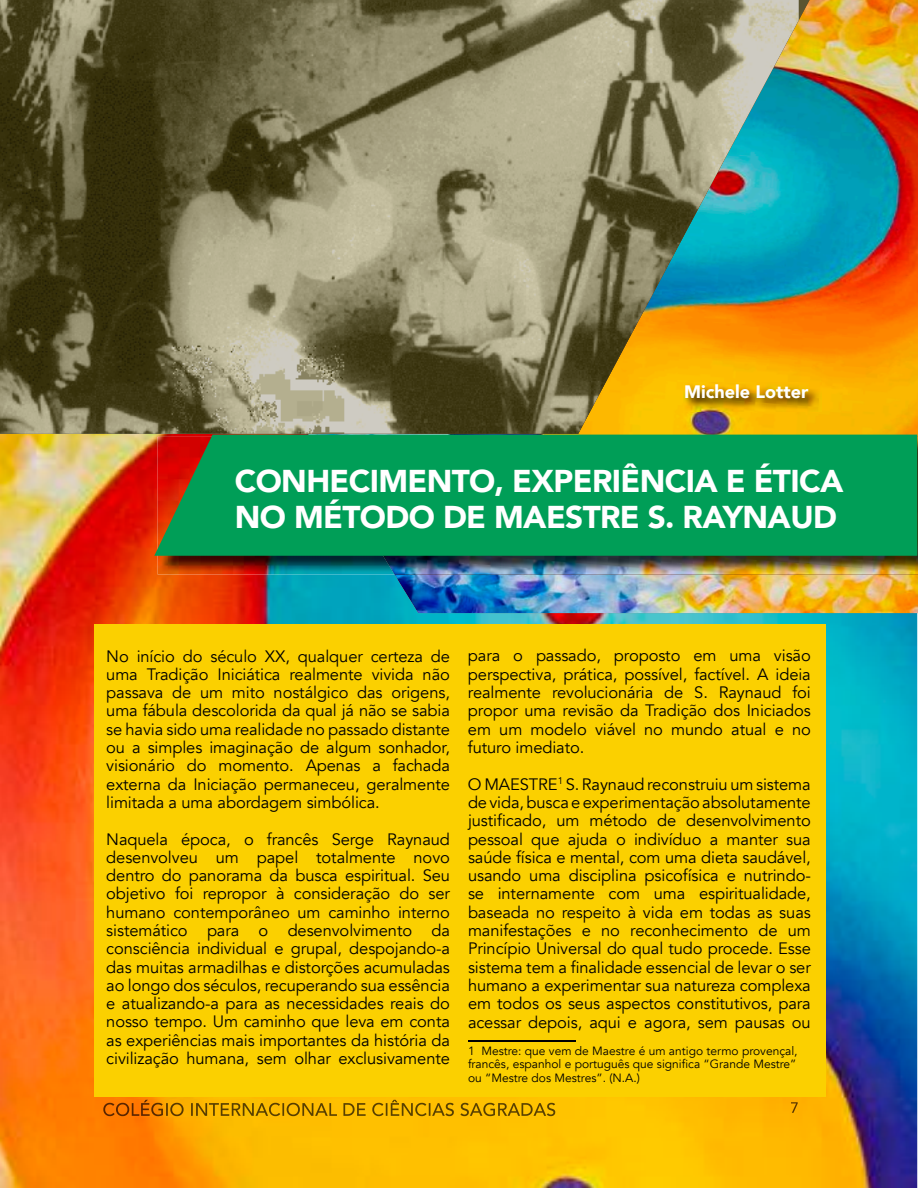
<style>
.page{position:relative;width:918px;height:1188px;background:#fff}
.page>*{position:absolute;margin:0;border:0;box-sizing:border-box;transform-origin:0 0}
.t1{font:900 31.5px/36px "Avenir";letter-spacing:-.02em;color:#fff}
.t2{font:900 18px "Avenir";color:#fff}
.t3{font:16.5px/18.3px "Avenir";letter-spacing:-.005em;color:#000;text-align:justify}
.t4{font:12px/13.5px "Avenir";color:#000;text-align:justify}
</style>
<div class="page">
<img style="left:0;top:434px;width:917px;height:754px">
<svg style="left:791px;top:1102px;width:7px;height:11px"></svg>
<img style="left:103px;top:1100px;width:452px;height:16px">
<div style="left:95px;top:625px;width:731px;height:472px;background:#fbd000"></div>
<img style="left:308px;top:0;width:610px;height:613px">
<img style="left:0;top:0;width:799px;height:434px">
<hr style="left:468px;top:1040px;width:108px;height:2px;background:#000">
<img style="left:158px;top:556px;width:152px;height:19px">
<img style="left:310px;top:437px;width:608px;height:138px">
<div style="left:154px;top:435px;width:763px;height:121px;background:#009e57"></div>
<img style="left:683px;top:383px;width:139px;height:29px">
<p class="t2" style="left:684px;top:376px;width:126px">Michele Lotter</p>
<h1 class="t1" style="left:235px;top:462px;width:610px">CONHECIMENTO, EXPERIÊNCIA E ÉTICA<br>NO MÉTODO DE MAESTRE S. RAYNAUD</h1>
<p class="t3" style="left:106px;top:647px;width:345px">No início do século XX, qualquer certeza de uma Tradição Iniciática realmente vivida não passava de um mito nostálgico das origens, uma fábula descolorida da qual já não se sabia se havia sido uma realidade no passado distante ou a simples imaginação de algum sonhador, visionário do momento. Apenas a fachada externa da Iniciação permaneceu, geralmente limitada a uma abordagem simbólica.</p>
<p class="t3" style="left:106px;top:830px;width:345px">Naquela época, o francês Serge Raynaud desenvolveu um papel totalmente novo dentro do panorama da busca espiritual. Seu objetivo foi repropor à consideração do ser humano contemporâneo um caminho interno sistemático para o desenvolvimento da consciência individual e grupal, despojando-a das muitas armadilhas e distorções acumuladas ao longo dos séculos, recuperando sua essência e atualizando-a para as necessidades reais do nosso tempo. Um caminho que leva em conta as experiências mais importantes da história da civilização humana, sem olhar exclusivamente</p>
<p class="t3" style="left:468px;top:647px;width:344px">para o passado, proposto em uma visão perspectiva, prática, possível, factível. A ideia realmente revolucionária de S. Raynaud foi propor uma revisão da Tradição dos Iniciados em um modelo viável no mundo atual e no futuro imediato.</p>
<p class="t3" style="left:468px;top:775px;width:344px">O MAESTRE<sup>1</sup> S. Raynaud reconstruiu um sistema de vida, busca e experimentação absolutamente justificado, um método de desenvolvimento pessoal que ajuda o indivíduo a manter sua saúde física e mental, com uma dieta saudável, usando uma disciplina psicofísica e nutrindo&shy;se internamente com uma espiritualidade, baseada no respeito à vida em todas as suas manifestações e no reconhecimento de um Princípio Universal do qual tudo procede. Esse sistema tem a finalidade essencial de levar o ser humano a experimentar sua natureza complexa em todos os seus aspectos constitutivos, para acessar depois, aqui e agora, sem pausas ou</p>
<p class="t4" style="left:468px;top:1044px;width:331px">1 Mestre: que vem de Maestre é um antigo termo provençal, francês, espanhol e português que significa “Grande Mestre” ou “Mestre dos Mestres”. (N.A.)</p>
</div>
